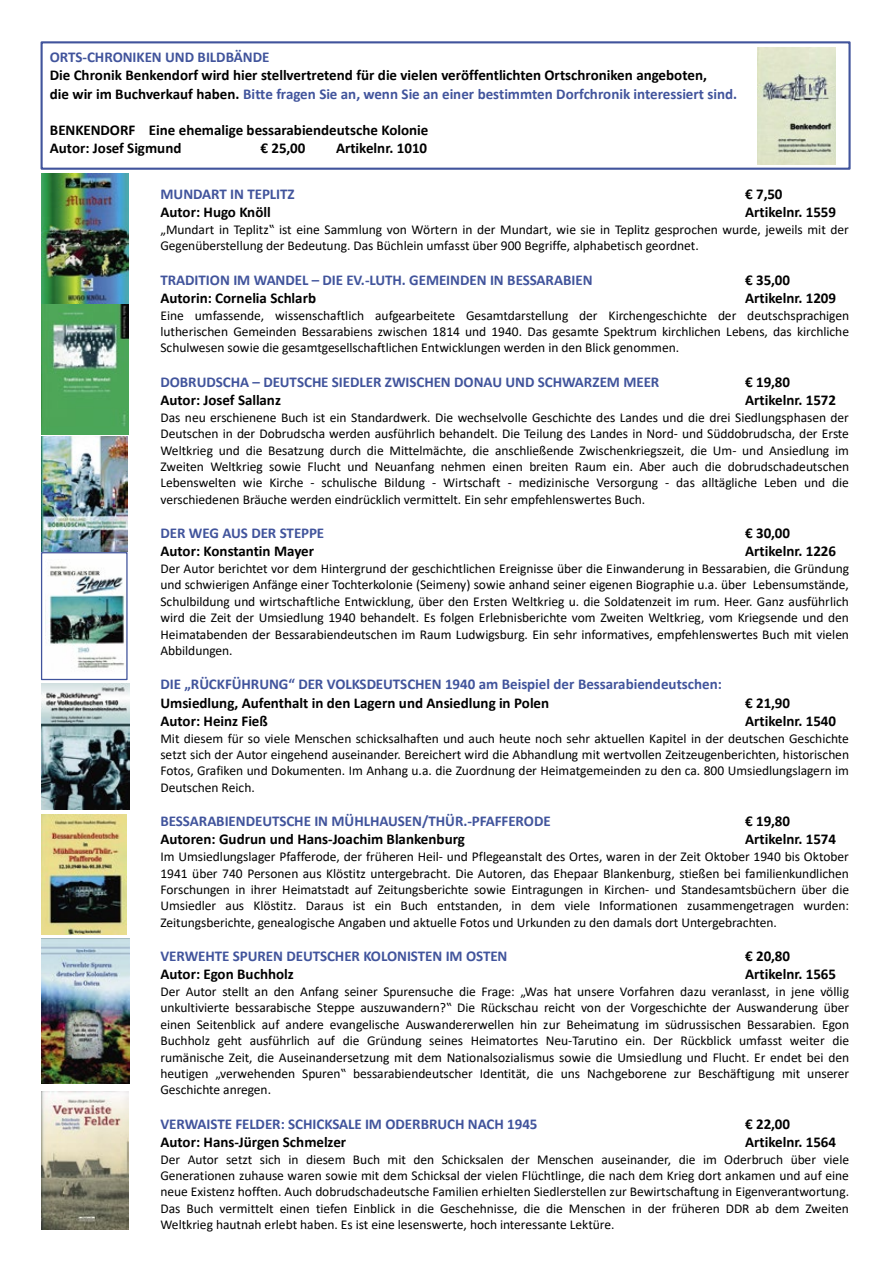
<style>
.page{position:relative;width:893px;height:1263px;background:#fff}
.page>*{position:absolute;margin:0;border:0;box-sizing:border-box;transform-origin:0 0}
.t1{font:700 15px/18.3px "Calibri";letter-spacing:-.005em;color:#000}
.t2{font:700 15px "Calibri";letter-spacing:-.005em;color:#41549c}
.t3{font:13.5px/16.4px "Calibri";letter-spacing:-.005em;color:#000;text-align:justify}
.s1{color:#41549c}
</style>
<div class="page">
<img style="left:42px;top:305px;width:87px;height:129px">
<img style="left:42px;top:437px;width:86px;height:114px">
<img style="left:42px;top:684px;width:87px;height:126px">
<img style="left:42px;top:939px;width:87px;height:144px">
<img style="left:42px;top:1091px;width:86px;height:138px">
<img style="left:42px;top:173px;width:86px;height:130px">
<svg style="left:40px;top:41px;width:811px;height:129px"></svg>
<img style="left:41px;top:551px;width:87px;height:130px">
<img style="left:42px;top:814px;width:84px;height:121px">
<p class="t2" style="left:50px;top:50px;width:221px">ORTS-CHRONIKEN UND BILDBÄNDE</p>
<p class="t1" style="left:50px;top:67px;width:689px">Die Chronik Benkendorf wird hier stellvertretend für die vielen veröffentlichten Ortschroniken angeboten,<br>die wir im Buchverkauf haben. <span class="s1">Bitte fragen Sie an, wenn Sie an einer bestimmten Dorfchronik interessiert sind.</span></p>
<p class="t1" style="left:50px;top:121px;width:380px">BENKENDORF Eine ehemalige bessarabiendeutsche Kolonie<br>Autor: Josef Sigmund</p>
<p class="t1" style="left:260px;top:139px;width:47px">€ 25,00</p>
<p class="t1" style="left:336px;top:139px;width:93px">Artikelnr. 1010</p>
<p class="t2" style="left:160px;top:187px;width:136px">MUNDART IN TEPLITZ</p>
<p class="t1" style="left:745px;top:185px;width:39px">€ 7,50</p>
<p class="t1" style="left:160px;top:204px;width:112px">Autor: Hugo Knöll</p>
<p class="t1" style="left:745px;top:204px;width:93px">Artikelnr. 1559</p>
<p class="t3" style="left:160px;top:222px;width:690px">„Mundart in Teplitz‟ ist eine Sammlung von Wörtern in der Mundart, wie sie in Teplitz gesprochen wurde, jeweils mit der<br>Gegenüberstellung der Bedeutung. Das Büchlein umfasst über 900 Begriffe, alphabetisch geordnet.</p>
<p class="t2" style="left:160px;top:272px;width:434px">TRADITION IM WANDEL – DIE EV.-LUTH. GEMEINDEN IN BESSARABIEN</p>
<p class="t1" style="left:745px;top:271px;width:47px">€ 35,00</p>
<p class="t1" style="left:160px;top:289px;width:157px">Autorin: Cornelia Schlarb</p>
<p class="t1" style="left:745px;top:289px;width:93px">Artikelnr. 1209</p>
<p class="t3" style="left:160px;top:307px;width:690px">Eine umfassende, wissenschaftlich aufgearbeitete Gesamtdarstellung der Kirchengeschichte der deutschsprachigen lutherischen Gemeinden Bessarabiens zwischen 1814 und 1940. Das gesamte Spektrum kirchlichen Lebens, das kirchliche Schulwesen sowie die gesamtgesellschaftlichen Entwicklungen werden in den Blick genommen.</p>
<p class="t2" style="left:160px;top:375px;width:500px">DOBRUDSCHA – DEUTSCHE SIEDLER ZWISCHEN DONAU UND SCHWARZEM MEER</p>
<p class="t1" style="left:745px;top:373px;width:47px">€ 19,80</p>
<p class="t1" style="left:160px;top:391px;width:122px">Autor: Josef Sallanz</p>
<p class="t1" style="left:745px;top:391px;width:93px">Artikelnr. 1572</p>
<p class="t3" style="left:160px;top:409px;width:690px">Das neu erschienene Buch ist ein Standardwerk. Die wechselvolle Geschichte des Landes und die drei Siedlungsphasen der Deutschen in der Dobrudscha werden ausführlich behandelt. Die Teilung des Landes in Nord- und Süddobrudscha, der Erste Weltkrieg und die Besatzung durch die Mittelmächte, die anschließende Zwischenkriegszeit, die Um- und Ansiedlung im Zweiten Weltkrieg sowie Flucht und Neuanfang nehmen einen breiten Raum ein. Aber auch die dobrudschadeutschen Lebenswelten wie Kirche - schulische Bildung - Wirtschaft - medizinische Versorgung - das alltägliche Leben und die verschiedenen Bräuche werden eindrücklich vermittelt. Ein sehr empfehlenswertes Buch.</p>
<p class="t2" style="left:160px;top:526px;width:165px">DER WEG AUS DER STEPPE</p>
<p class="t1" style="left:745px;top:524px;width:47px">€ 30,00</p>
<p class="t1" style="left:160px;top:543px;width:155px">Autor: Konstantin Mayer</p>
<p class="t1" style="left:745px;top:543px;width:93px">Artikelnr. 1226</p>
<p class="t3" style="left:160px;top:561px;width:690px">Der Autor berichtet vor dem Hintergrund der geschichtlichen Ereignisse über die Einwanderung in Bessarabien, die Gründung und schwierigen Anfänge einer Tochterkolonie (Seimeny) sowie anhand seiner eigenen Biographie u.a. über Lebensumstände, Schulbildung und wirtschaftliche Entwicklung, über den Ersten Weltkrieg u. die Soldatenzeit im rum. Heer. Ganz ausführlich wird die Zeit der Umsiedlung 1940 behandelt. Es folgen Erlebnisberichte vom Zweiten Weltkrieg, vom Kriegsende und den Heimatabenden der Bessarabiendeutschen im Raum Ludwigsburg. Ein sehr informatives, empfehlenswertes Buch mit vielen Abbildungen.</p>
<p class="t2" style="left:160px;top:677px;width:563px">DIE „RÜCKFÜHRUNG“ DER VOLKSDEUTSCHEN 1940 am Beispiel der Bessarabiendeutschen:</p>
<p class="t1" style="left:160px;top:694px;width:390px">Umsiedlung, Aufenthalt in den Lagern und Ansiedlung in Polen</p>
<p class="t1" style="left:745px;top:694px;width:47px">€ 21,90</p>
<p class="t1" style="left:160px;top:712px;width:109px">Autor: Heinz Fieß</p>
<p class="t1" style="left:745px;top:712px;width:93px">Artikelnr. 1540</p>
<p class="t3" style="left:160px;top:730px;width:690px">Mit diesem für so viele Menschen schicksalhaften und auch heute noch sehr aktuellen Kapitel in der deutschen Geschichte setzt sich der Autor eingehend auseinander. Bereichert wird die Abhandlung mit wertvollen Zeitzeugenberichten, historischen Fotos, Grafiken und Dokumenten. Im Anhang u.a. die Zuordnung der Heimatgemeinden zu den ca. 800 Umsiedlungslagern im Deutschen Reich.</p>
<p class="t2" style="left:160px;top:814px;width:392px">BESSARABIENDEUTSCHE IN MÜHLHAUSEN/THÜR.-PFAFFERODE</p>
<p class="t1" style="left:745px;top:812px;width:47px">€ 19,80</p>
<p class="t1" style="left:160px;top:830px;width:306px">Autoren: Gudrun und Hans-Joachim Blankenburg</p>
<p class="t1" style="left:745px;top:830px;width:93px">Artikelnr. 1574</p>
<p class="t3" style="left:160px;top:849px;width:690px">Im Umsiedlungslager Pfafferode, der früheren Heil- und Pflegeanstalt des Ortes, waren in der Zeit Oktober 1940 bis Oktober 1941 über 740 Personen aus Klöstitz untergebracht. Die Autoren, das Ehepaar Blankenburg, stießen bei familienkundlichen Forschungen in ihrer Heimatstadt auf Zeitungsberichte sowie Eintragungen in Kirchen- und Standesamtsbüchern über die Umsiedler aus Klöstitz. Daraus ist ein Buch entstanden, in dem viele Informationen zusammengetragen wurden:<br>Zeitungsberichte, genealogische Angaben und aktuelle Fotos und Urkunden zu den damals dort Untergebrachten.</p>
<p class="t2" style="left:160px;top:949px;width:349px">VERWEHTE SPUREN DEUTSCHER KOLONISTEN IM OSTEN</p>
<p class="t1" style="left:745px;top:947px;width:47px">€ 20,80</p>
<p class="t1" style="left:160px;top:965px;width:135px">Autor: Egon Buchholz</p>
<p class="t1" style="left:745px;top:965px;width:93px">Artikelnr. 1565</p>
<p class="t3" style="left:160px;top:984px;width:690px">Der Autor stellt an den Anfang seiner Spurensuche die Frage: „Was hat unsere Vorfahren dazu veranlasst, in jene völlig unkultivierte bessarabische Steppe auszuwandern?‟ Die Rückschau reicht von der Vorgeschichte der Auswanderung über einen Seitenblick auf andere evangelische Auswandererwellen hin zur Beheimatung im südrussischen Bessarabien. Egon Buchholz geht ausführlich auf die Gründung seines Heimatortes Neu-Tarutino ein. Der Rückblick umfasst weiter die rumänische Zeit, die Auseinandersetzung mit dem Nationalsozialismus sowie die Umsiedlung und Flucht. Er endet bei den heutigen „verwehenden Spuren‟ bessarabiendeutscher Identität, die uns Nachgeborene zur Beschäftigung mit unserer Geschichte anregen.</p>
<p class="t2" style="left:160px;top:1116px;width:379px">VERWAISTE FELDER: SCHICKSALE IM ODERBRUCH NACH 1945</p>
<p class="t1" style="left:745px;top:1115px;width:47px">€ 22,00</p>
<p class="t1" style="left:160px;top:1133px;width:187px">Autor: Hans-Jürgen Schmelzer</p>
<p class="t1" style="left:745px;top:1133px;width:93px">Artikelnr. 1564</p>
<p class="t3" style="left:160px;top:1151px;width:690px">Der Autor setzt sich in diesem Buch mit den Schicksalen der Menschen auseinander, die im Oderbruch über viele Generationen zuhause waren sowie mit dem Schicksal der vielen Flüchtlinge, die nach dem Krieg dort ankamen und auf eine neue Existenz hofften. Auch dobrudschadeutsche Familien erhielten Siedlerstellen zur Bewirtschaftung in Eigenverantwortung.<br>Das Buch vermittelt einen tiefen Einblick in die Geschehnisse, die die Menschen in der früheren DDR ab dem Zweiten Weltkrieg hautnah erlebt haben. Es ist eine lesenswerte, hoch interessante Lektüre.</p>
</div>
